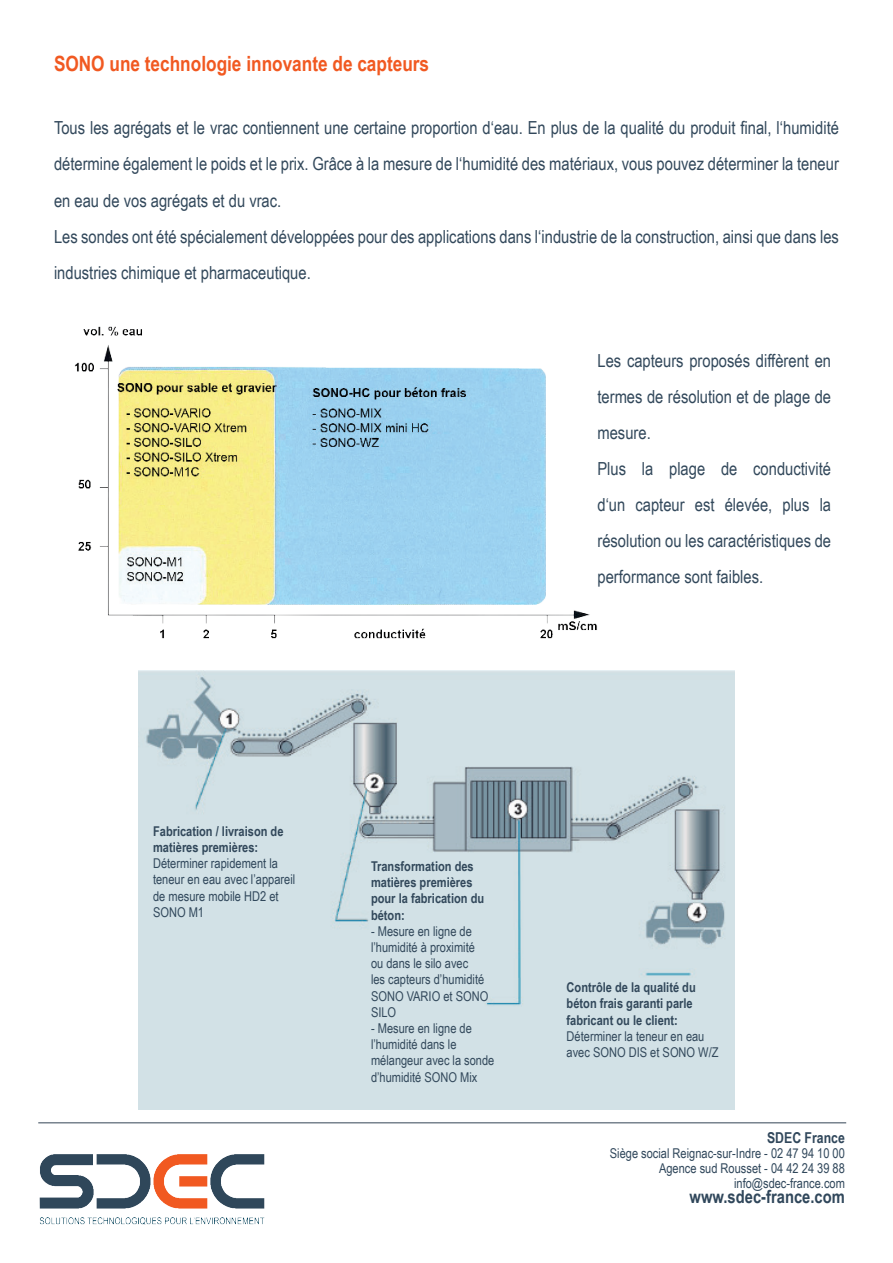
<style>
.page{position:relative;width:893px;height:1263px;background:#fff}
.page>*{position:absolute;margin:0;border:0;box-sizing:border-box;transform-origin:0 0}
.t1{font:700 21px "Arial Narrow";color:#f15921}
.t2{font:18px/36px "Arial Narrow";color:#32485b}
.t3{font:700 18px "Arial Narrow";color:#30475b}
.t4{font:700 15px "Arial Narrow";color:#30475b}
.t5{font:13.5px/16.2px "Arial Narrow";color:#32485b}
.t6{font:700 13.5px/16.2px "Arial Narrow";color:#32485b}
.t7{font:13.5px/16.2px "Arial Narrow";color:#30475b;text-align:right}
</style>
<div class="page">
<img style="left:74px;top:326px;width:523px;height:313px">
<img style="left:39px;top:1154px;width:226px;height:71px">
<hr style="left:38px;top:1122px;width:808px;height:1px;background:#344455">
<img style="left:138px;top:670px;width:596px;height:440px">
<p class="t1" style="left:54px;top:48px;width:377px">SONO une technologie innovante de capteurs</p>
<p class="t2" style="left:54px;top:109px;width:786px">Tous les agrégats et le vrac contiennent une certaine proportion d‘eau. En plus de la qualité du produit final, l‘humidité détermine également le poids et le prix. Grâce à la mesure de l‘humidité des matériaux, vous pouvez déterminer la teneur en eau de vos agrégats et du vrac.<br>Les sondes ont été spécialement développées pour des applications dans l‘industrie de la construction, ainsi que dans les industries chimique et pharmaceutique.</p>
<p class="t2" style="left:597px;top:342px;width:235px">Les capteurs proposés diffèrent en termes de résolution et de plage de mesure.<br>Plus la plage de conductivité d‘un capteur est élevée, plus la résolution ou les caractéristiques de performance sont faibles.</p>
<p class="t6" style="left:153px;top:822px;width:132px">Fabrication / livraison de matières premières:</p>
<p class="t7" style="left:153px;top:855px;width:144px;text-align:left">Déterminer rapidement la teneur en eau avec l’appareil de mesure mobile HD2 et<br>SONO M1</p>
<p class="t6" style="left:371px;top:857px;width:115px">Transformation des matières premières pour la fabrication du béton:</p>
<p class="t5" style="left:371px;top:922px;width:119px">- Mesure en ligne de l’humidité à proximité ou dans le silo avec<br>les capteurs d’humidité<br>SONO VARIO et SONO<br>SILO</p>
<p class="t5" style="left:371px;top:1019px;width:125px">- Mesure en ligne de l’humidité dans le mélangeur avec la sonde d’humidité SONO Mix</p>
<p class="t6" style="left:567px;top:979px;width:131px">Contrôle de la qualité du béton frais garanti parle fabricant ou le client:</p>
<p class="t5" style="left:567px;top:1027px;width:153px">Déterminer la teneur en eau avec SONO DIS et SONO W/Z</p>
<p class="t4" style="left:767px;top:1126px;width:79px">SDEC France</p>
<p class="t7" style="left:610px;top:1145px;width:237px;line-height:15px">Siège social Reignac-sur-Indre - 02 47 94 10 00<br>Agence sud Rousset - 04 42 24 39 88 info@sdec-france.com</p>
<p class="t3" style="left:690px;top:1183px;width:157px">www.sdec-france.com</p>
</div>
